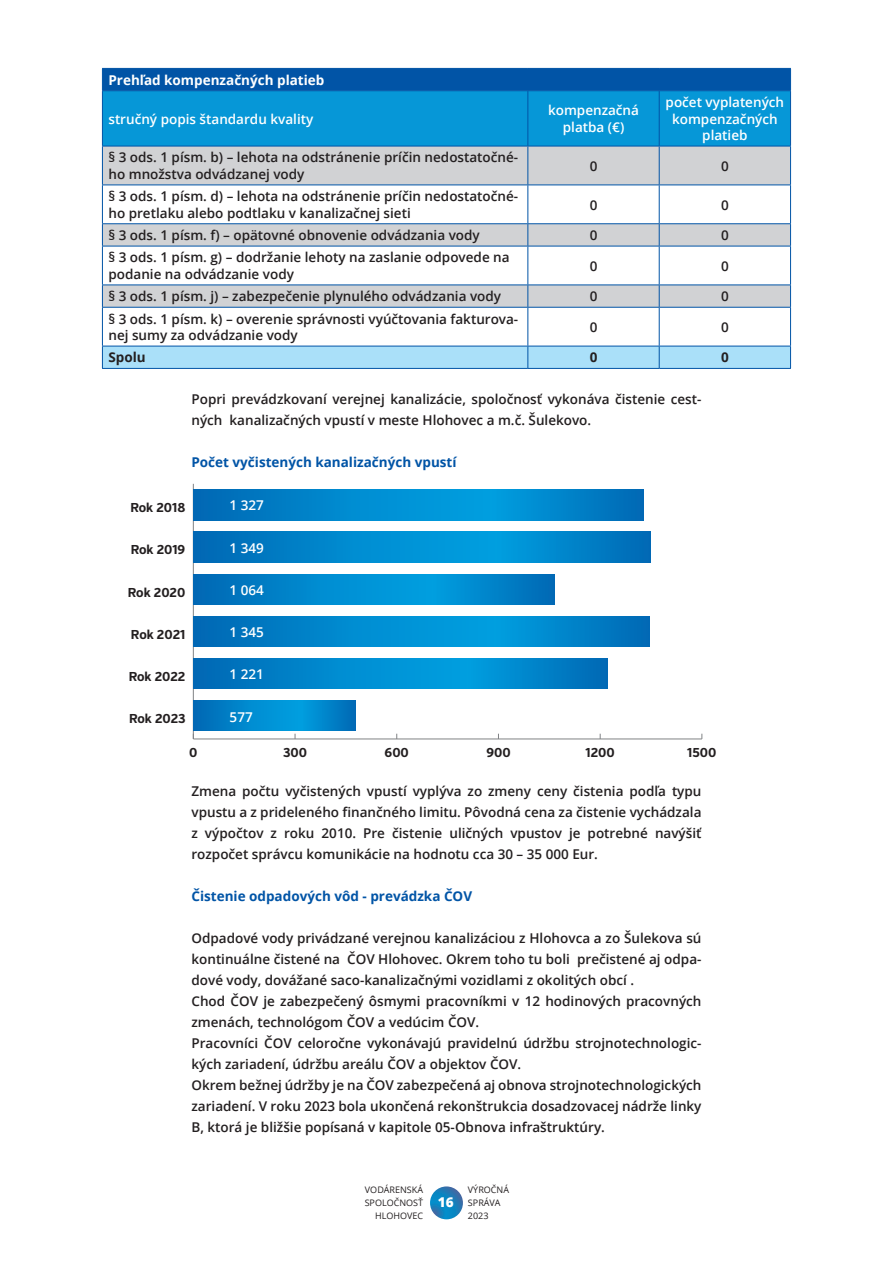
<style>
.page{position:relative;width:893px;height:1263px;background:#fff}
.page>*{position:absolute;margin:0;border:0;box-sizing:border-box;transform-origin:0 0}
.text_open_sans_bez_zarazky{font:600 13.5px/21px "Open Sans";color:#231f20}
.text_open_sans_bez_zarazky-2{font:600 13.5px/16.5px "Open Sans";color:#fff;text-align:center}
.text_open_sans_bez_zarazky-3{font:700 13.5px "Open Sans";color:#0154a6}
.nadpis_3_modry{font:700 13.5px "Open Sans";color:#0154a6}
.tabulka_zahlavie{font:700 13.5px "Open Sans";color:#fff}
.text_open_sans_bez_zarazky-4{font:700 13.5px "Open Sans";color:#231f20}
.t1{font:800 13.5px "Open Sans";color:#fff}
.t2{font:700 12.9px "Verb Cond";color:#231f20}
.t3{font:9px/12.6px "Open Sans";color:#231f20;text-align:right}
</style>
<div class="page">
<svg style="left:430px;top:1186px;width:33px;height:33px"></svg>
<hr style="left:193px;top:739px;width:509px;height:1px;background:#808285">
<hr style="left:193px;top:484px;width:1px;height:255px;background:#808285">
<svg style="left:193px;top:490px;width:450px;height:30px;background:#0085cb"></svg>
<svg style="left:193px;top:532px;width:458px;height:30px;background:#0085cb"></svg>
<svg style="left:193px;top:574px;width:361px;height:30px;background:#0085cb"></svg>
<svg style="left:193px;top:616px;width:456px;height:30px;background:#0085cb"></svg>
<svg style="left:193px;top:658px;width:414px;height:31px;background:#0085cb"></svg>
<svg style="left:194px;top:700px;width:161px;height:31px;background:#0085cb"></svg>
<div style="left:103px;top:147px;width:687px;height:38px;background:#d1d2d4"></div>
<svg style="left:103px;top:186px;width:687px;height:160px"></svg>
<svg style="left:102px;top:68px;width:689px;height:78px;background:#0483c8"></svg>
<hr style="left:102px;top:90px;width:426px;height:1px;background:#0154a6">
<hr style="left:102px;top:91px;width:1px;height:55px;background:#0154a6">
<hr style="left:528px;top:90px;width:131px;height:1px;background:#0154a6">
<hr style="left:527px;top:91px;width:1px;height:55px;background:#0154a6">
<hr style="left:659px;top:90px;width:132px;height:1px;background:#0154a6">
<hr style="left:659px;top:91px;width:1px;height:55px;background:#0154a6">
<hr style="left:790px;top:91px;width:1px;height:55px;background:#0154a6">
<hr style="left:102px;top:146px;width:426px;height:1px;background:#0154a6">
<hr style="left:102px;top:146px;width:1px;height:39px;background:#0154a6">
<hr style="left:528px;top:146px;width:131px;height:1px;background:#0154a6">
<hr style="left:527px;top:146px;width:1px;height:39px;background:#0154a6">
<hr style="left:659px;top:146px;width:132px;height:1px;background:#0154a6">
<hr style="left:659px;top:146px;width:1px;height:39px;background:#0154a6">
<hr style="left:790px;top:146px;width:1px;height:39px;background:#0154a6">
<hr style="left:102px;top:185px;width:426px;height:1px;background:#0154a6">
<hr style="left:102px;top:185px;width:1px;height:38px;background:#0154a6">
<hr style="left:528px;top:185px;width:131px;height:1px;background:#0154a6">
<hr style="left:527px;top:185px;width:1px;height:38px;background:#0154a6">
<hr style="left:659px;top:185px;width:132px;height:1px;background:#0154a6">
<hr style="left:659px;top:185px;width:1px;height:38px;background:#0154a6">
<hr style="left:790px;top:185px;width:1px;height:38px;background:#0154a6">
<hr style="left:102px;top:223px;width:426px;height:1px;background:#0154a6">
<svg style="left:102px;top:224px;width:1px;height:22px"></svg>
<hr style="left:528px;top:223px;width:131px;height:1px;background:#0154a6">
<svg style="left:527px;top:224px;width:1px;height:22px"></svg>
<hr style="left:659px;top:223px;width:132px;height:1px;background:#0154a6">
<svg style="left:659px;top:224px;width:1px;height:22px"></svg>
<svg style="left:790px;top:224px;width:1px;height:22px"></svg>
<hr style="left:102px;top:246px;width:426px;height:1px;background:#0154a6">
<hr style="left:102px;top:246px;width:1px;height:39px;background:#0154a6">
<hr style="left:528px;top:246px;width:131px;height:1px;background:#0154a6">
<hr style="left:527px;top:246px;width:1px;height:39px;background:#0154a6">
<hr style="left:659px;top:246px;width:132px;height:1px;background:#0154a6">
<hr style="left:659px;top:246px;width:1px;height:39px;background:#0154a6">
<hr style="left:790px;top:246px;width:1px;height:39px;background:#0154a6">
<hr style="left:102px;top:285px;width:426px;height:1px;background:#0154a6">
<svg style="left:102px;top:285px;width:1px;height:22px"></svg>
<hr style="left:528px;top:285px;width:131px;height:1px;background:#0154a6">
<svg style="left:527px;top:285px;width:1px;height:22px"></svg>
<hr style="left:659px;top:285px;width:132px;height:1px;background:#0154a6">
<svg style="left:659px;top:285px;width:1px;height:22px"></svg>
<svg style="left:790px;top:285px;width:1px;height:22px"></svg>
<hr style="left:102px;top:307px;width:426px;height:1px;background:#0154a6">
<hr style="left:102px;top:308px;width:1px;height:38px;background:#0154a6">
<hr style="left:528px;top:307px;width:131px;height:1px;background:#0154a6">
<hr style="left:527px;top:308px;width:1px;height:38px;background:#0154a6">
<hr style="left:659px;top:307px;width:132px;height:1px;background:#0154a6">
<hr style="left:659px;top:308px;width:1px;height:38px;background:#0154a6">
<hr style="left:790px;top:308px;width:1px;height:38px;background:#0154a6">
<svg style="left:102px;top:346px;width:689px;height:22px;background:#a4daf5"></svg>
<hr style="left:102px;top:368px;width:426px;height:1px;background:#0154a6">
<hr style="left:528px;top:368px;width:131px;height:1px;background:#0154a6">
<hr style="left:659px;top:368px;width:132px;height:1px;background:#0154a6">
<p class="tabulka_zahlavie" style="left:108px;top:70px;width:218px">Prehľad kompenzačných platieb</p>
<p class="text_open_sans_bez_zarazky-2" style="left:108px;top:110px;width:206px">stručný popis štandardu kvality</p>
<p class="text_open_sans_bez_zarazky-2" style="left:548px;top:102px;width:93px">kompenzačná platba (€)</p>
<p class="text_open_sans_bez_zarazky-2" style="left:666px;top:94px;width:120px">počet vyplatených kompenzačných platieb</p>
<p class="text_open_sans_bez_zarazky" style="left:108px;top:149px;width:411px;line-height:16.5px">§ 3 ods. 1 písm. b) – lehota na odstránenie príčin nedostatočné&shy;ho množstva odvádzanej vody</p>
<p class="text_open_sans_bez_zarazky" style="left:590px;top:155px;width:9px">0</p>
<p class="text_open_sans_bez_zarazky" style="left:721px;top:155px;width:9px">0</p>
<p class="text_open_sans_bez_zarazky" style="left:108px;top:188px;width:411px;line-height:16.5px">§ 3 ods. 1 písm. d) – lehota na odstránenie príčin nedostatočné&shy;ho pretlaku alebo podtlaku v kanalizačnej sieti</p>
<p class="text_open_sans_bez_zarazky" style="left:590px;top:194px;width:9px">0</p>
<p class="text_open_sans_bez_zarazky" style="left:721px;top:194px;width:9px">0</p>
<p class="text_open_sans_bez_zarazky" style="left:108px;top:224px;width:373px">§ 3 ods. 1 písm. f) – opätovné obnovenie odvádzania vody</p>
<p class="text_open_sans_bez_zarazky" style="left:590px;top:224px;width:9px">0</p>
<p class="text_open_sans_bez_zarazky" style="left:721px;top:224px;width:9px">0</p>
<p class="text_open_sans_bez_zarazky" style="left:108px;top:249px;width:403px;line-height:16.5px">§ 3 ods. 1 písm. g) – dodržanie lehoty na zaslanie odpovede na podanie na odvádzanie vody</p>
<p class="text_open_sans_bez_zarazky" style="left:590px;top:255px;width:9px">0</p>
<p class="text_open_sans_bez_zarazky" style="left:721px;top:255px;width:9px">0</p>
<p class="text_open_sans_bez_zarazky" style="left:108px;top:286px;width:394px">§ 3 ods. 1 písm. j) – zabezpečenie plynulého odvádzania vody</p>
<p class="text_open_sans_bez_zarazky" style="left:590px;top:286px;width:9px">0</p>
<p class="text_open_sans_bez_zarazky" style="left:721px;top:286px;width:9px">0</p>
<p class="text_open_sans_bez_zarazky" style="left:108px;top:310px;width:411px;line-height:16.5px">§ 3 ods. 1 písm. k) – overenie správnosti vyúčtovania fakturova&shy;nej sumy za odvádzanie vody</p>
<p class="text_open_sans_bez_zarazky" style="left:590px;top:316px;width:9px">0</p>
<p class="text_open_sans_bez_zarazky" style="left:721px;top:316px;width:9px">0</p>
<p class="text_open_sans_bez_zarazky-4" style="left:108px;top:348px;width:39px">Spolu</p>
<p class="text_open_sans_bez_zarazky-4" style="left:590px;top:348px;width:9px">0</p>
<p class="text_open_sans_bez_zarazky-4" style="left:721px;top:348px;width:9px">0</p>
<p class="text_open_sans_bez_zarazky" style="left:191px;top:388px;width:512px">Popri prevádzkovaní verejnej kanalizácie, spoločnosť vykonáva čistenie cest&shy;ných kanalizačných vpustí v meste Hlohovec a m.č. Šulekovo.</p>
<p class="text_open_sans_bez_zarazky-3" style="left:191px;top:453px;width:267px">Počet vyčistených kanalizačných vpustí</p>
<p class="t2" style="left:130px;top:500px;width:56px">Rok 2018</p>
<p class="t2" style="left:131px;top:542px;width:56px">Rok 2019</p>
<p class="t2" style="left:128px;top:584px;width:59px">Rok 2020</p>
<p class="t2" style="left:131px;top:626px;width:56px">Rok 2021</p>
<p class="t2" style="left:129px;top:669px;width:58px">Rok 2022</p>
<p class="t2" style="left:129px;top:711px;width:58px">Rok 2023</p>
<p class="text_open_sans_bez_zarazky-2" style="left:230px;top:497px;width:36px">1 327</p>
<p class="text_open_sans_bez_zarazky-2" style="left:230px;top:539px;width:36px">1 349</p>
<p class="text_open_sans_bez_zarazky-2" style="left:230px;top:581px;width:36px">1 064</p>
<p class="text_open_sans_bez_zarazky-2" style="left:230px;top:624px;width:36px">1 345</p>
<p class="text_open_sans_bez_zarazky-2" style="left:230px;top:666px;width:36px">1 221</p>
<p class="text_open_sans_bez_zarazky-2" style="left:230px;top:708px;width:25px">577</p>
<p class="t2" style="left:189px;top:745px;width:10px">0</p>
<p class="t2" style="left:283px;top:745px;width:26px">300</p>
<p class="t2" style="left:385px;top:745px;width:26px">600</p>
<p class="t2" style="left:486px;top:745px;width:26px">900</p>
<p class="t2" style="left:586px;top:745px;width:31px">1200</p>
<p class="t2" style="left:687px;top:745px;width:31px">1500</p>
<p class="text_open_sans_bez_zarazky" style="left:191px;top:780px;width:512px;text-align:justify">Zmena počtu vyčistených vpustí vyplýva zo zmeny ceny čistenia podľa typu vpustu a z prideleného finančného limitu. Pôvodná cena za čistenie vychádzala z výpočtov z roku 2010. Pre čistenie uličných vpustov je potrebné navýšiť rozpočet správcu komunikácie na hodnotu cca 30 – 35 000 Eur.</p>
<p class="nadpis_3_modry" style="left:191px;top:886px;width:282px">Čistenie odpadových vôd - prevádzka ČOV</p>
<p class="text_open_sans_bez_zarazky" style="left:191px;top:927px;width:512px;text-align:justify">Odpadové vody privádzané verejnou kanalizáciou z Hlohovca a zo Šulekova sú kontinuálne čistené na ČOV Hlohovec. Okrem toho tu boli prečistené aj odpa&shy;dové vody, dovážané saco-kanalizačnými vozidlami z okolitých obcí .</p>
<p class="text_open_sans_bez_zarazky" style="left:191px;top:990px;width:512px">Chod ČOV je zabezpečený ôsmymi pracovníkmi v 12 hodinových pracovných zmenách, technológom ČOV a vedúcim ČOV.</p>
<p class="text_open_sans_bez_zarazky" style="left:191px;top:1032px;width:512px">Pracovníci ČOV celoročne vykonávajú pravidelnú údržbu strojnotechnologic&shy;kých zariadení, údržbu areálu ČOV a objektov ČOV.</p>
<p class="text_open_sans_bez_zarazky" style="left:191px;top:1074px;width:512px;text-align:justify">Okrem bežnej údržby je na ČOV zabezpečená aj obnova strojnotechnologických zariadení. V roku 2023 bola ukončená rekonštrukcia dosadzovacej nádrže linky B, ktorá je bližšie popísaná v kapitole 05-Obnova infraštruktúry.</p>
<p class="t3" style="left:365px;top:1183px;width:60px">VODÁRENSKÁ<br>SPOLOČNOSŤ<br>HLOHOVEC</p>
<p class="t3" style="left:468px;top:1183px;width:43px;text-align:left">VÝROČNÁ<br>SPRÁVA<br>2023</p>
<p class="t1" style="left:438px;top:1192px;width:17px">16</p>
</div>
